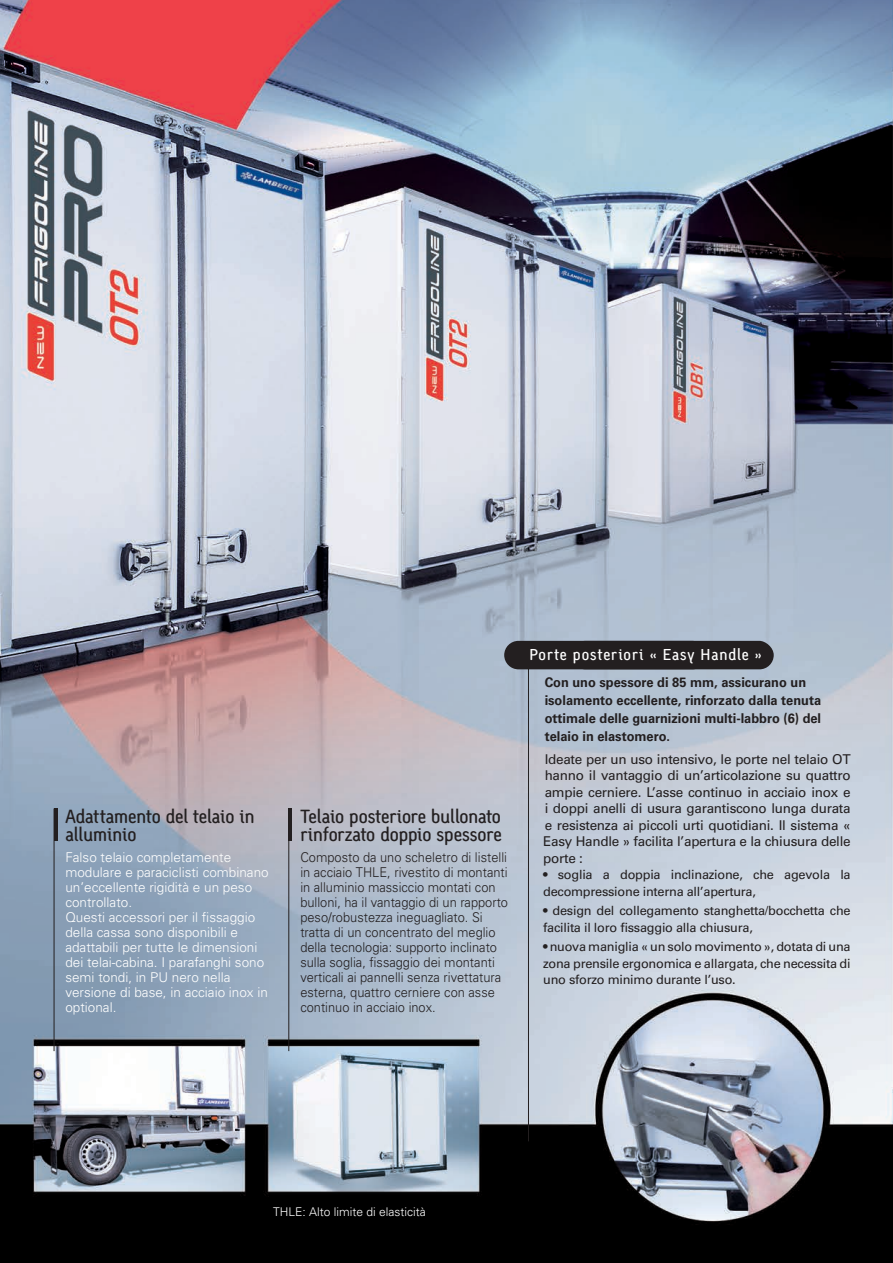
<style>
.page{position:relative;width:893px;height:1263px;background:#fff}
.page>*{position:absolute;margin:0;border:0;box-sizing:border-box;transform-origin:0 0}
.t1{font:19.5px/18px "Sgiv 1 Medium CAP Snum";letter-spacing:-.005em;color:#231f20}
.t2{font:16.2px "Sgiv 1 Medium CAP Snum";letter-spacing:.055em;color:#fff}
.t3{font:300 13.5px/15px "Univers";color:#231f20;scale:.95 1}
.t4{font:300 13.5px/15px "Univers";color:#fff}
.t5{font:13.5px/16.5px "Univers";letter-spacing:-.02em;color:#231f20;text-align:justify}
.t6{font:700 13.5px/18px "Univers";color:#231f20;scale:.95 1}
.t7{font:12.75px/16.5px "Univers";letter-spacing:-.02em;color:#231f20}
.t8{font:300 12px "Univers";color:#fff}
</style>
<div class="page">
<img style="left:0;top:0;width:893px;height:1263px">
<div style="left:504px;top:641px;width:203px;height:28px;background:#231f20;border-radius:14px"></div>
<div style="left:571px;top:641px;width:203px;height:28px;background:#231f20;border-radius:14px"></div>
<hr style="left:54px;top:808px;width:1px;height:243px;background:#231f20">
<hr style="left:54px;top:808px;width:3px;height:33px;background:#231f20">
<hr style="left:289px;top:816px;width:1px;height:235px;background:#231f20">
<hr style="left:289px;top:808px;width:3px;height:33px;background:#231f20">
<hr style="left:528px;top:667px;width:1px;height:474px;background:#231f20">
<h1 class="t1" style="left:65px;top:807px;width:191px">Adattamento del telaio in alluminio</h1>
<p class="t4" style="left:65px;top:849px;width:205px">Falso telaio completamente modulare e paraciclisti combinano un’eccellente rigidità e un peso controllato.<br>Questi accessori per il fissaggio della cassa sono disponibili e adattabili per tutte le dimensioni dei telai-cabina. I parafanghi sono semi tondi, in PU nero nella versione di base, in acciaio inox in optional.</p>
<h1 class="t1" style="left:300px;top:807px;width:203px">Telaio posteriore bullonato rinforzato doppio spessore</h1>
<p class="t3" style="left:300px;top:849px;width:220px">Composto da uno scheletro di listelli in acciaio THLE, rivestito di montanti in alluminio massiccio montati con bulloni, ha il vantaggio di un rapporto peso/robustezza ineguagliato. Si tratta di un concentrato del meglio della tecnologia: supporto inclinato sulla soglia, fissaggio dei montanti verticali ai pannelli senza rivettatura esterna, quattro cerniere con asse continuo in acciaio inox.</p>
<p class="t2" style="left:529px;top:646px;width:234px">Porte posteriori « Easy Handle »</p>
<p class="t6" style="left:545px;top:673px;width:293px">Con uno spessore di 85 mm, assicurano un isolamento eccellente, rinforzato dalla tenuta ottimale delle guarnizioni multi-labbro (6) del telaio in elastomero.</p>
<p class="t5" style="left:543px;top:751px;width:309px">Ideate per un uso intensivo, le porte nel telaio OT hanno il vantaggio di un’articolazione su quattro ampie cerniere. L’asse continuo in acciaio inox e i doppi anelli di usura garantiscono lunga durata e resistenza ai piccoli urti quotidiani. Il sistema « Easy Handle » facilita l’apertura e la chiusura delle porte :</p>
<p class="t7" style="left:543px;top:866px;width:309px">• soglia a doppia inclinazione, che agevola la decompressione interna all’apertura,</p>
<p class="t7" style="left:543px;top:902px;width:309px">• design del collegamento stanghetta/bocchetta che facilita il loro fissaggio alla chiusura,</p>
<p class="t7" style="left:543px;top:938px;width:309px;text-align:justify">• nuova maniglia « un solo movimento », dotata di una zona prensile ergonomica e allargata, che necessita di uno sforzo minimo durante l’uso.</p>
<p class="t8" style="left:273px;top:1204px;width:154px">THLE: Alto limite di elasticità</p>
</div>
